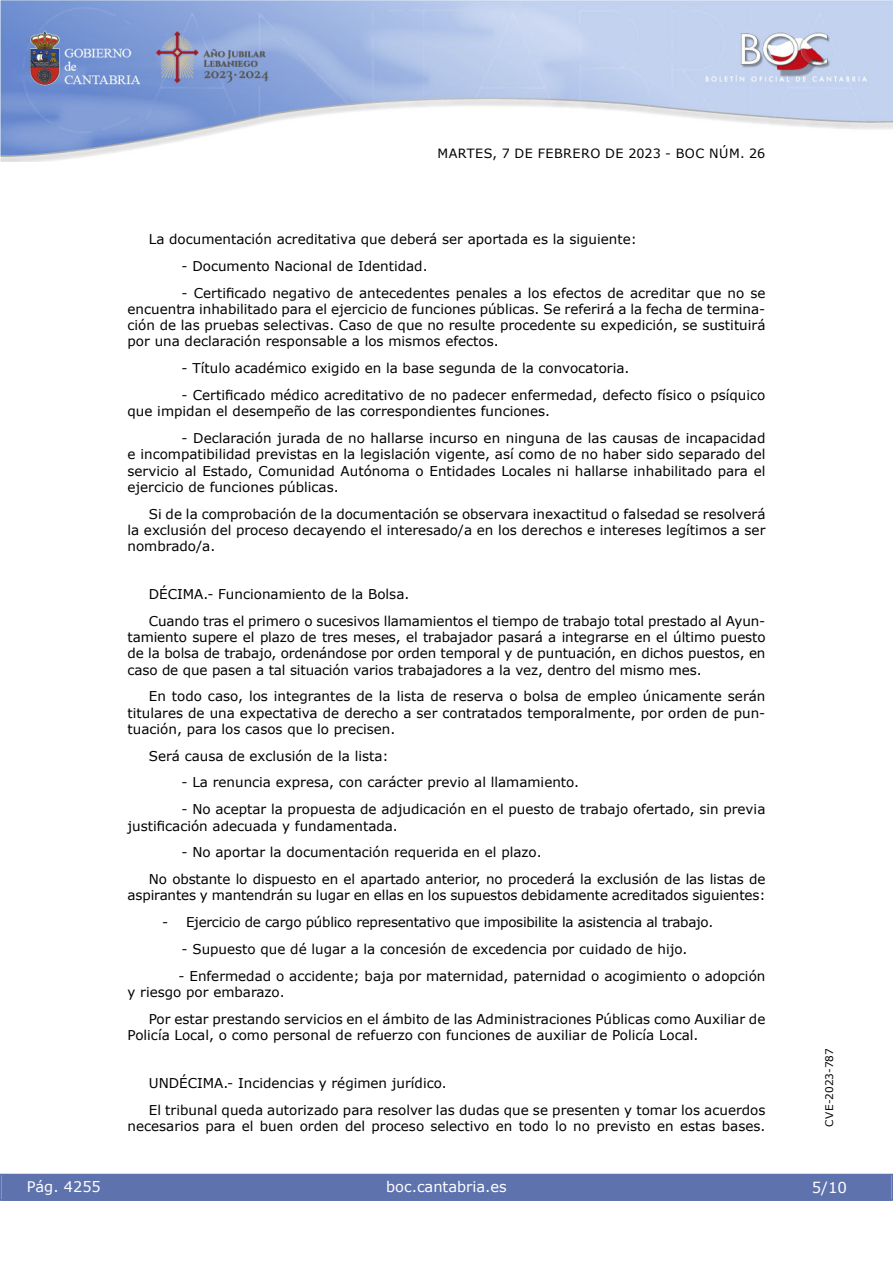
<style>
.page{position:relative;width:893px;height:1263px;background:#fff}
.page>*{position:absolute;margin:0;border:0;box-sizing:border-box;transform-origin:0 0}
.t1{font:15px "Verdana 2";color:#fff}
.t2{font:14.55px "Verdana 2";color:#fff}
.inicio_de_parrafo{font:13.5px/16.2px "Verdana 2";color:#000;text-align:justify}
.inicio_de_parrafo-2{font:13.5px/16.2px "Verdana";color:#000}
.inicio_de_parrafo-3{font:13.5px "Verdana 2";letter-spacing:-.02em;color:#000}
.t3{font:12.75px "Verdana 2";letter-spacing:.035em;color:#000}
.t4{font:10.5px "Verdana 2";color:#000}
.s1{font-family:"Verdana"}
.s2{font-family:"Verdana 2"}
</style>
<div class="page">
<img style="left:0;top:0;width:893px;height:161px">
<div style="left:1px;top:1174px;width:890px;height:27px;background:#5e73ae"></div>
<p class="t3" style="left:438px;top:144px;width:329px">MARTES, 7 DE FEBRERO DE 2023 - BOC NÚM. 26</p>
<p class="inicio_de_parrafo" style="left:149px;top:231px;width:489px">La documentación acreditativa que deberá ser aportada es la siguiente:</p>
<p class="inicio_de_parrafo" style="left:182px;top:258px;width:248px">- Documento Nacional de Identidad.</p>
<p class="inicio_de_parrafo" style="left:128px;top:285px;width:639px;text-indent:54px"><span class="s1">- Certificado negativo de antecedentes penales a los efectos de acreditar que no se </span>encuentra inhabilitado para el ejercicio de funciones públicas. Se referirá a la fecha de termina&shy;ción de las pruebas selectivas. Caso de que no resulte procedente su expedición, se sustituirá por una declaración responsable a los mismos efectos.</p>
<p class="inicio_de_parrafo" style="left:182px;top:360px;width:449px">- Título académico exigido en la base segunda de la convocatoria.</p>
<p class="inicio_de_parrafo-2" style="left:128px;top:387px;width:639px;text-indent:54px">- Certificado médico acreditativo de no padecer enfermedad, defecto físico o psíquico <span class="s2">que impidan el desempeño de las correspondientes funciones.</span></p>
<p class="inicio_de_parrafo" style="left:128px;top:430px;width:639px;text-indent:54px">- Declaración jurada de no hallarse incurso en ninguna de las causas de incapacidad e incompatibilidad previstas en la legislación vigente, así como de no haber sido separado del servicio al Estado, Comunidad Autónoma o Entidades Locales ni hallarse inhabilitado para el ejercicio de funciones públicas.</p>
<p class="inicio_de_parrafo" style="left:128px;top:505px;width:639px;text-indent:21px">Si de la comprobación de la documentación se observara inexactitud o falsedad se resolverá la exclusión del proceso decayendo el interesado/a en los derechos e intereses legítimos a ser nombrado/a.</p>
<p class="inicio_de_parrafo" style="left:149px;top:586px;width:262px">DÉCIMA.- Funcionamiento de la Bolsa.</p>
<p class="inicio_de_parrafo" style="left:128px;top:613px;width:639px;text-indent:21px">Cuando tras el primero o sucesivos llamamientos el tiempo de trabajo total prestado al Ayun&shy;tamiento supere el plazo de tres meses, el trabajador pasará a integrarse en el último puesto de la bolsa de trabajo, ordenándose por orden temporal y de puntuación, en dichos puestos, en caso de que pasen a tal situación varios trabajadores a la vez, dentro del mismo mes.</p>
<p class="inicio_de_parrafo" style="left:128px;top:688px;width:639px;text-indent:21px">En todo caso, los integrantes de la lista de reserva o bolsa de empleo únicamente serán titulares de una expectativa de derecho a ser contratados temporalmente, por orden de pun&shy;tuación, para los casos que lo precisen.</p>
<p class="inicio_de_parrafo" style="left:149px;top:747px;width:241px">Será causa de exclusión de la lista:</p>
<p class="inicio_de_parrafo" style="left:182px;top:774px;width:399px">- La renuncia expresa, con carácter previo al llamamiento.</p>
<p class="inicio_de_parrafo" style="left:128px;top:801px;width:639px;text-indent:54px">- No aceptar la propuesta de adjudicación en el puesto de trabajo ofertado, sin previa <span class="s1">justificación adecuada y fundamentada.</span></p>
<p class="inicio_de_parrafo" style="left:182px;top:844px;width:361px">- No aportar la documentación requerida en el plazo.</p>
<p class="inicio_de_parrafo" style="left:128px;top:871px;width:639px;text-align:right">No obstante lo dispuesto en el apartado anterior, no procederá la exclusión de las listas de aspirantes y mantendrán su lugar en ellas en los supuestos debidamente acreditados siguientes:</p>
<p class="inicio_de_parrafo-3" style="left:162px;top:913px;width:553px">- Ejercicio de cargo público representativo que imposibilite la asistencia al trabajo.</p>
<p class="inicio_de_parrafo" style="left:182px;top:941px;width:507px">- Supuesto que dé lugar a la concesión de excedencia por cuidado de hijo.</p>
<p class="inicio_de_parrafo" style="left:128px;top:968px;width:639px;text-indent:51px">- Enfermedad o accidente; baja por maternidad, paternidad o acogimiento o adopción y riesgo por embarazo.</p>
<p class="inicio_de_parrafo" style="left:128px;top:1011px;width:639px;text-indent:21px">Por estar prestando servicios en el ámbito de las Administraciones Públicas como Auxiliar de<br>Policía Local, o como personal de refuerzo con funciones de auxiliar de Policía Local.</p>
<p class="inicio_de_parrafo" style="left:149px;top:1075px;width:299px">UNDÉCIMA.- Incidencias y régimen jurídico.</p>
<p class="inicio_de_parrafo" style="left:128px;top:1102px;width:639px;text-align:right">El tribunal queda autorizado para resolver las dudas que se presenten y tomar los acuerdos necesarios para el buen orden del proceso selectivo en todo lo no previsto en estas bases.</p>
<p class="t2" style="left:27px;top:1177px;width:76px">Pág. 4255</p>
<p class="t2" style="left:386px;top:1177px;width:122px">boc.cantabria.es</p>
<p class="t4" style="left:822px;top:1126px;width:80px;rotate:-90deg">CVE-2023-787</p>
<p class="t1" style="left:812px;top:1177px;width:37px">5/10</p>
</div>
